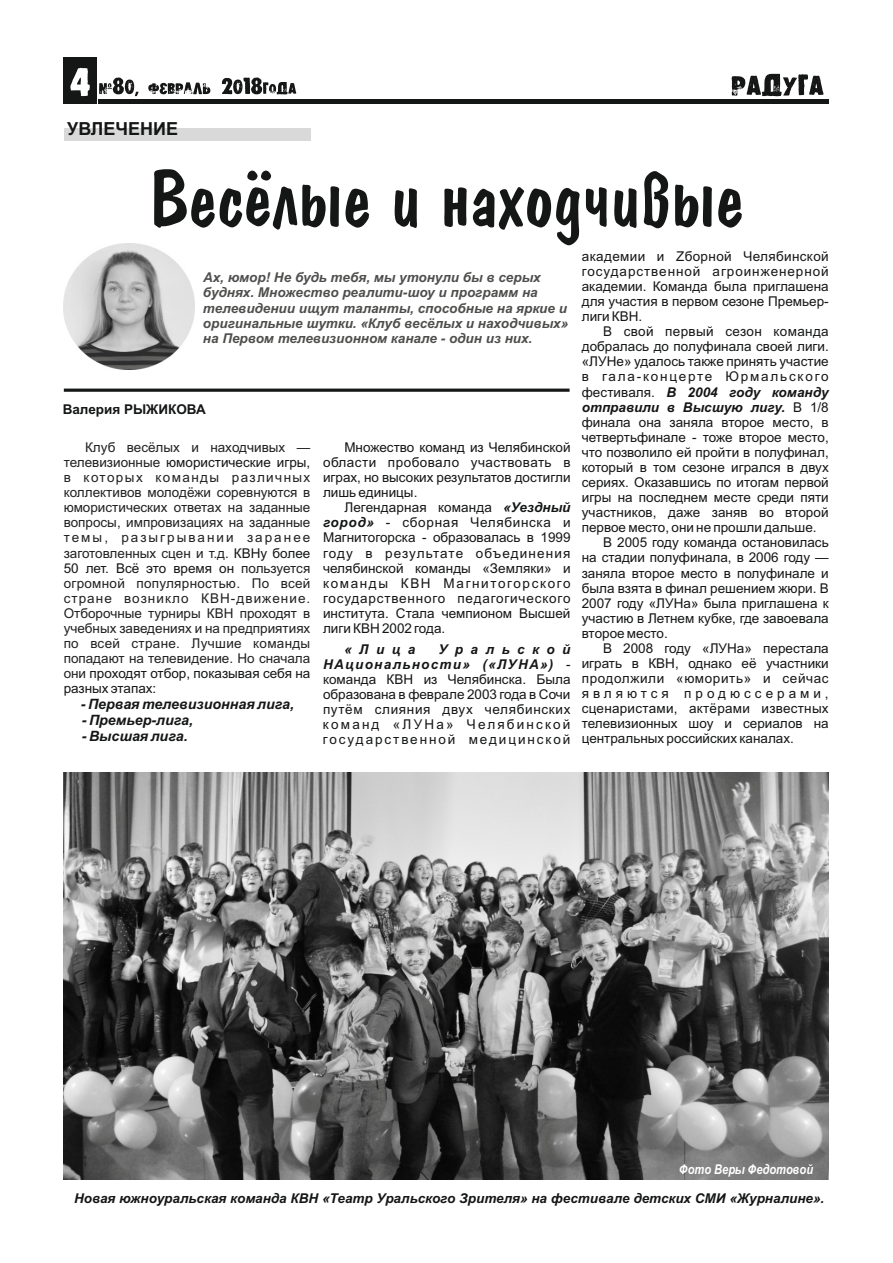
<style>
.page{position:relative;width:893px;height:1263px;background:#fff}
.page>*{position:absolute;margin:0;border:0;box-sizing:border-box;transform-origin:0 0}
.t1{font:82.5px "Domkrat";color:#151616}
.t2{font:700 18px "Arial";color:#151616}
.t3{font:italic 700 14.25px "Arial";color:#151616}
.t4{font:13.5px/15.1px "Arial";color:#151616;text-align:justify}
.t5{font:13.5px/15.1px "Arial";color:#212121;text-align:right}
.t6{font:italic 700 13.5px/15.1px "Arial";color:#4e4e4d}
.t7{font:italic 700 13.5px "Arial";color:#151616}
.t8{font:13.5px "Arial";letter-spacing:.02em;color:#151616}
.t9{font:13.5px "Arial";letter-spacing:.045em;color:#151616}
.t10{font:13.5px "Arial";letter-spacing:.295em;color:#151616}
.t11{font:italic 700 13.5px "Arial Narrow";color:#fff}
.t12{font:700 13.5px "Arial";color:#151616}
.t13{font:13.5px "Arial";letter-spacing:.135em;color:#151616}
.s1{color:#151616}
.s2{font-weight:700;font-style:italic}
.s3{font-weight:400;font-style:normal}
</style>
<div class="page">
<hr style="left:99px;top:99px;width:730px;height:4px;background:#151616">
<div style="left:64px;top:57px;width:33px;height:46px;background:#151616"></div>
<svg style="left:70px;top:68px;width:20px;height:28px"></svg>
<svg style="left:731px;top:74px;width:92px;height:22px"></svg>
<img style="left:64px;top:772px;width:765px;height:408px">
<hr style="left:64px;top:389px;width:506px;height:3px;background:#151616">
<img style="left:64px;top:244px;width:130px;height:126px">
<div style="left:64px;top:128px;width:246px;height:13px;background:#d9d9da"></div>
<svg style="left:99px;top:77px;width:111px;height:19px"></svg>
<svg style="left:222px;top:77px;width:74px;height:17px"></svg>
<h2 class="t2" style="left:67px;top:121px;width:112px">УВЛЕЧЕНИЕ</h2>
<h1 class="t1" style="left:149px;top:167px;width:597px">Весёлые и находчивые</h1>
<p class="t6" style="left:203px;top:271px;width:367px">Ах, юмор! Не будь тебя, мы утонули бы в серых буднях. Множество реалити-шоу и программ на телевидении ищут таланты, способные на яркие и оригинальные шутки. «Клуб весёлых и находчивых» на Первом телевизионном канале - один из них.</p>
<p class="t12" style="left:63px;top:404px;width:145px">Валерия РЫЖИКОВА</p>
<p class="t5" style="left:64px;top:441px;width:248px">Клуб весёлых и находчивых — телевизионные <span class="s1">юмористические игры, </span>в которых команды различных коллективов молодёжи соревнуются в юмористических ответах на заданные вопросы, импровизациях на заданные темы, разыгрывании заранее заготовленных сцен и т.д. <span class="s1">КВНу более </span>пользуется<br>огромной популярностью. По всей стране возникло КВН-движение.<br>Отборочные турниры КВН проходят в учебных заведениях и на предприятиях по всей стране. Лучшие команды попадают на телевидение. Но сначала они <span class="s1">проходят отбор, показывая себя на</span></p>
<p class="t4" style="left:64px;top:562px;width:172px">50 лет. Всё это время он</p>
<p class="t4" style="left:64px;top:682px;width:94px">разных этапах:</p>
<p class="t3" style="left:81px;top:699px;width:215px">- Первая телевизионная лига,</p>
<p class="t3" style="left:82px;top:715px;width:113px">- Премьер-лига,</p>
<p class="t3" style="left:82px;top:730px;width:107px">- Высшая лига.</p>
<p class="t4" style="left:323px;top:441px;width:249px;text-indent:21px">Множество команд из Челябинской области пробовало участвовать в играх, но высоких результатов достигли лишь единицы.</p>
<p class="t4" style="left:323px;top:501px;width:249px;text-indent:21px">Легендарная команда <span class="s2">«Уездный город»</span> - сборная Челябинска и Магнитогорска - образовалась в 1999 году в результате объединения челябинской команды «Земляки» и команды КВН Магнитогорского государственного педагогического института. Стала чемпионом Высшей лиги КВН 2002 года.</p>
<p class="t7" style="left:344px;top:644px;width:73px">«Лица</p>
<p class="t4" style="left:323px;top:643px;width:249px;text-indent:116px"><span class="s2">Уральской НАциональности» («ЛУНА»)</span> - команда КВН из Челябинска. Была образована в феврале 2003 года в Сочи путём слияния двух челябинских команд «ЛУНа» Челябинской государственной медицинской</p>
<p class="t4" style="left:582px;top:250px;width:248px">академии и Zборной Челябинской государственной агроинженерной академии. Команда была приглашена для участия в первом сезоне Премьер&shy;лиги КВН.</p>
<p class="t4" style="left:582px;top:325px;width:248px;text-indent:21px">В свой первый сезон команда добралась до полуфинала своей лиги. «ЛУНе» удалось также принять участие в гала-концерте</p>
<p class="t7" style="left:666px;top:387px;width:164px">В 2004 году команду</p>
<p class="t7" style="left:582px;top:402px;width:248px">отправили в Высшую лигу. <span class="s3">В 1/8</span></p>
<p class="t4" style="left:582px;top:416px;width:248px">финала она заняла второе место, в</p>
<p class="t4" style="left:582px;top:431px;width:248px">четвертьфинале - тоже второе место,</p>
<p class="t4" style="left:582px;top:446px;width:248px">что позволило ей пройти в полуфинал,</p>
<p class="t4" style="left:582px;top:461px;width:248px">который в том сезоне игрался в двух</p>
<p class="t4" style="left:582px;top:476px;width:248px">сериях. Оказавшись по итогам первой</p>
<p class="t4" style="left:582px;top:491px;width:248px">игры на последнем месте среди пяти</p>
<p class="t4" style="left:582px;top:506px;width:248px">участников, даже заняв во второй</p>
<p class="t4" style="left:582px;top:521px;width:236px">первое место, они не прошли дальше.</p>
<p class="t4" style="left:603px;top:536px;width:227px">В 2005 году команда остановилась</p>
<p class="t4" style="left:582px;top:551px;width:248px">на стадии полуфинала, в 2006 году —</p>
<p class="t4" style="left:582px;top:566px;width:248px">заняла второе место в полуфинале и</p>
<p class="t4" style="left:582px;top:582px;width:248px">была взята в финал решением жюри. В</p>
<p class="t4" style="left:582px;top:597px;width:248px">2007 году «ЛУНа» была приглашена к</p>
<p class="t4" style="left:582px;top:612px;width:248px">участию в Летнем кубке, где завоевала</p>
<p class="t4" style="left:582px;top:627px;width:88px">второе место.</p>
<p class="t4" style="left:603px;top:642px;width:227px">В 2008 году «ЛУНа» перестала</p>
<p class="t4" style="left:582px;top:657px;width:248px">играть в КВН, однако её участники</p>
<p class="t9" style="left:582px;top:673px;width:248px">продолжили «юморить» и сейчас</p>
<p class="t10" style="left:582px;top:688px;width:248px">являются продюссерами,</p>
<p class="t8" style="left:582px;top:703px;width:248px">сценаристами, актёрами известных</p>
<p class="t4" style="left:582px;top:717px;width:248px">телевизионных шоу и сериалов на</p>
<p class="t4" style="left:582px;top:732px;width:214px">центральных российских каналах.</p>
<p class="t13" style="left:725px;top:372px;width:105px">Юрмальского</p>
<p class="t4" style="left:582px;top:385px;width:75px">фестиваля.</p>
<p class="t11" style="left:679px;top:1164px;width:135px">Фото Веры Федотовой</p>
<p class="t7" style="left:74px;top:1193px;width:752px">Новая южноуральская команда КВН «Театр Уральского Зрителя» на фестивале детских СМИ «Журналине».</p>
</div>
